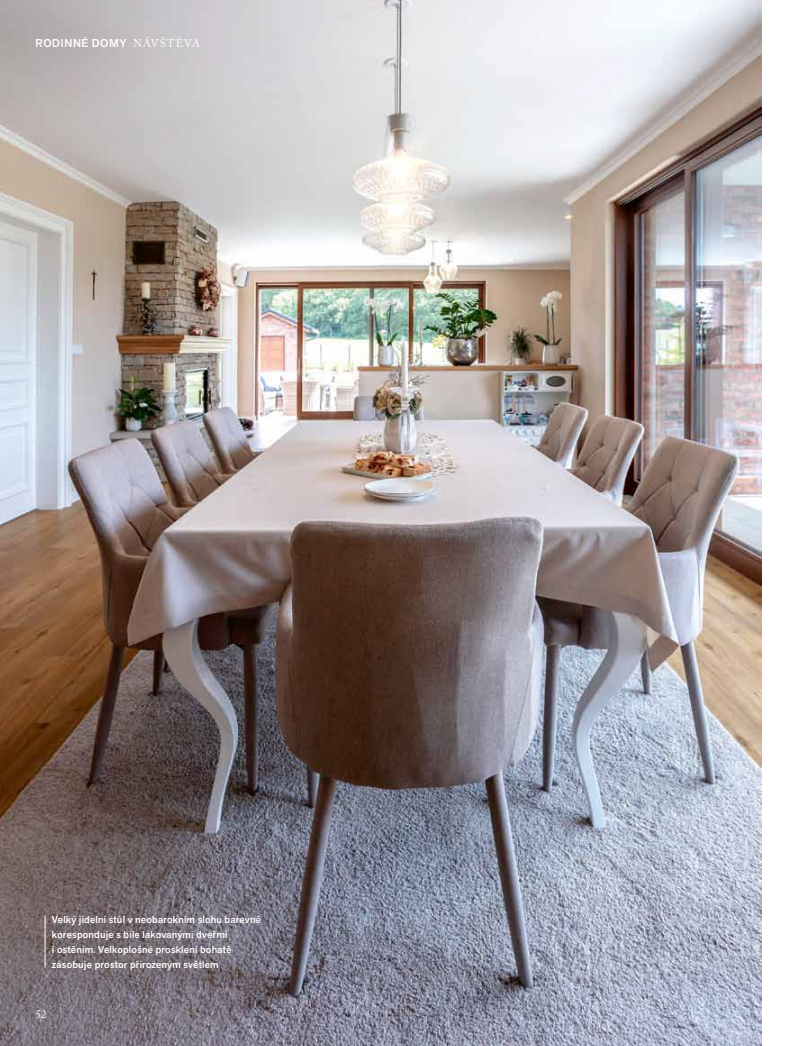
<style>
.page{position:relative;width:808px;height:1046px;background:#fff}
.page>*{position:absolute;margin:0;border:0;box-sizing:border-box;transform-origin:0 0}
.t1{font:500 11.25px "Akzid Grtsk Next";color:#fff}
.t2{font:11.25px "Adobe Caslon Pro";color:#fff}
.t3{font:500 10px/15px "Akzid Grtsk Next";letter-spacing:.02em;color:#fff}
.s1{font-family:"Adobe Caslon Pro";font-weight:400}
</style>
<div class="page">
<hr style="left:807px;top:0;width:1px;height:521px;background:#dee0ce">
<img style="left:0;top:0;width:762px;height:1045px">
<hr style="left:45px;top:915px;width:1px;height:52px;background:#fff">
<hr style="left:807px;top:536px;width:1px;height:509px;background:#dee0ce">
<p class="t1" style="left:35px;top:36px;width:166px">rodinné domy <span class="s1">NÁVŠTĚVA</span></p>
<p class="t3" style="left:52px;top:911px;width:211px">Velký jídelní stůl v neobarokním slohu barevně koresponduje s bíle lakovanými dveřmi<br>i ostěním. Velkoplošné prosklení bohatě zásobuje prostor přirozeným světlem</p>
<p class="t2" style="left:35px;top:1006px;width:13px">52</p>
</div>
